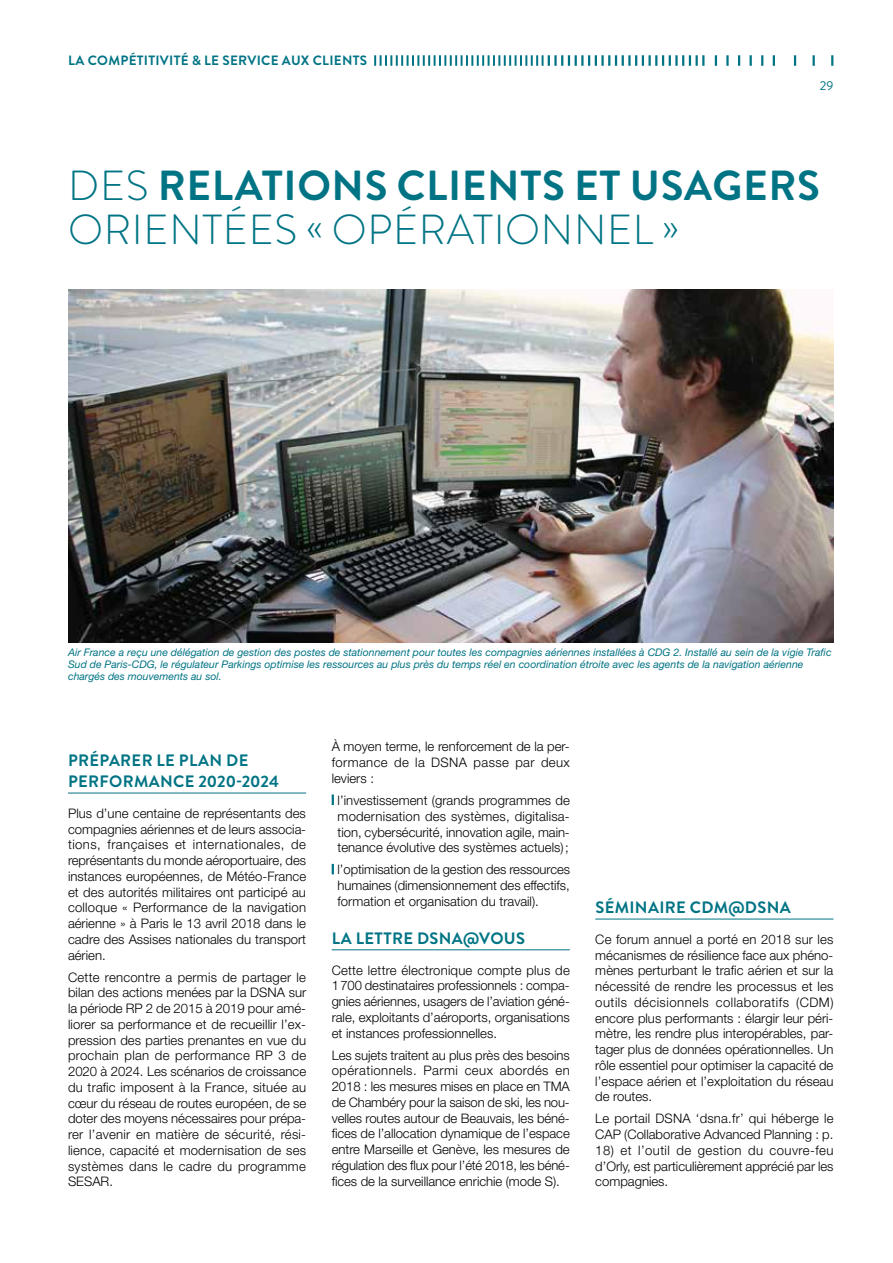
<style>
.page{position:relative;width:893px;height:1263px;background:#fff}
.page>*{position:absolute;margin:0;border:0;box-sizing:border-box;transform-origin:0 0}
.t1{font:300 42px/45px "Brandon Grotesque";letter-spacing:.015em;color:#007484}
.t2{font:700 16.5px/21px "Brandon Grotesque";letter-spacing:.02em;color:#007484}
.t3{font:700 13.5px "Brandon Grotesque";letter-spacing:.02em;color:#007484}
.t4{font:300 13.2px/15.8px "Helvetica Neue LT Std";color:#000;text-align:justify}
.t5{font:12.75px "Brandon Grotesque";color:#007484}
.t6{font:italic 10.5px/12px "Helvetica Neue LT Std";color:#007484}
.s1{font-weight:700}
</style>
<div class="page">
<svg style="left:773px;top:55px;width:2px;height:11px"></svg>
<svg style="left:794px;top:55px;width:2px;height:11px"></svg>
<svg style="left:812px;top:55px;width:3px;height:11px"></svg>
<svg style="left:831px;top:55px;width:2px;height:11px"></svg>
<svg style="left:726px;top:55px;width:3px;height:11px"></svg>
<svg style="left:715px;top:55px;width:2px;height:11px"></svg>
<svg style="left:738px;top:55px;width:2px;height:11px"></svg>
<svg style="left:750px;top:55px;width:2px;height:11px"></svg>
<svg style="left:761px;top:55px;width:2px;height:11px"></svg>
<svg style="left:374px;top:55px;width:330px;height:11px"></svg>
<img style="left:68px;top:289px;width:765px;height:353px">
<hr style="left:68px;top:793px;width:238px;height:1px;background:#007484">
<hr style="left:332px;top:949px;width:238px;height:1px;background:#007484">
<svg style="left:332px;top:794px;width:2px;height:11px"></svg>
<svg style="left:332px;top:864px;width:2px;height:10px"></svg>
<hr style="left:595px;top:919px;width:238px;height:1px;background:#007484">
<p class="t3" style="left:68px;top:51px;width:300px">LA COMPÉTITIVITÉ &amp; LE SERVICE AUX CLIENTS</p>
<p class="t5" style="left:820px;top:77px;width:15px">29</p>
<h1 class="t1" style="left:68px;top:163px;width:753px">DES <span class="s1">RELATIONS CLIENTS ET USAGERS<br></span>ORIENTÉES « OPÉRATIONNEL »</h1>
<p class="t6" style="left:68px;top:646px;width:765px">Air France a reçu une délégation de gestion des postes de stationnement pour toutes les compagnies aériennes installées à CDG 2. Installé au sein de la vigie Trafic<br>Sud de Paris-CDG, le régulateur Parkings optimise les ressources au plus près du temps réel en coordination étroite avec les agents de la navigation aérienne chargés des mouvements au sol.</p>
<p class="t2" style="left:68px;top:750px;width:212px">PRÉPARER LE PLAN DE<br>PERFORMANCE 2020-2024</p>
<p class="t4" style="left:68px;top:805px;width:240px">Plus d’une centaine de représentants des compagnies aériennes et de leurs associa&shy;tions, françaises et internationales, de représentants du monde aéroportuaire, des instances européennes, de Météo-France et des autorités militaires ont participé au colloque « Performance de la navigation aérienne » à Paris le 13 avril 2018 dans le cadre des Assises nationales du transport aérien.</p>
<p class="t4" style="left:68px;top:969px;width:240px">Cette rencontre a permis de partager le bilan des actions menées par la DSNA sur la période RP 2 de 2015 à 2019 pour amé&shy;liorer sa performance et de recueillir l’ex&shy;pression des parties prenantes en vue du prochain plan de performance RP 3 de 2020 à 2024. Les scénarios de croissance du trafic imposent à la France, située au cœur du réseau de routes européen, de se doter des moyens nécessaires pour prépa&shy;rer l’avenir en matière de sécurité, rési&shy;lience, capacité et modernisation de ses systèmes dans le cadre du programme SESAR.</p>
<p class="t4" style="left:332px;top:738px;width:240px">À moyen terme, le renforcement de la per&shy;formance de la DSNA passe par deux leviers :</p>
<p class="t4" style="left:338px;top:792px;width:234px">l’investissement (grands programmes de modernisation des systèmes, digitalisa&shy;tion, cybersécurité, innovation agile, main&shy;tenance évolutive des systèmes actuels);</p>
<p class="t4" style="left:338px;top:861px;width:234px">l’optimisation de la gestion des ressources humaines (dimensionnement des effectifs, formation et organisation du travail).</p>
<p class="t2" style="left:332px;top:928px;width:195px">LA LETTRE DSNA@VOUS</p>
<p class="t4" style="left:332px;top:962px;width:240px">Cette lettre électronique compte plus de 1700 destinataires professionnels : compa&shy;gnies aériennes, usagers de l’aviation géné&shy;rale, exploitants d’aéroports, organisations et instances professionnelles.</p>
<p class="t4" style="left:332px;top:1047px;width:240px">Les sujets traitent au plus près des besoins opérationnels. Parmi ceux abordés en 2018 : les mesures mises en place en TMA de Chambéry pour la saison de ski, les nou&shy;velles routes autour de Beauvais, les béné&shy;fices de l’allocation dynamique de l’espace entre Marseille et Genève, les mesures de régulation des flux pour l’été 2018, les béné&shy;fices de la surveillance enrichie (mode S).</p>
<p class="t2" style="left:595px;top:897px;width:197px">SÉMINAIRE CDM@DSNA</p>
<p class="t4" style="left:595px;top:931px;width:240px">Ce forum annuel a porté en 2018 sur les mécanismes de résilience face aux phéno&shy;mènes perturbant le trafic aérien et sur la nécessité de rendre les processus et les outils décisionnels collaboratifs (CDM) encore plus performants : élargir leur péri&shy;mètre, les rendre plus interopérables, par&shy;tager plus de données opérationnelles. Un rôle essentiel pour optimiser la capacité de l’espace aérien et l’exploitation du réseau de routes.</p>
<p class="t4" style="left:595px;top:1110px;width:240px">Le portail DSNA ‘dsna.fr’ qui héberge le<br>CAP (Collaborative Advanced Planning : p.</p>
<p class="t4" style="left:595px;top:1142px;width:240px">18) et l’outil de gestion du couvre-feu d’Orly, est particulièrement apprécié par les compagnies.</p>
</div>
